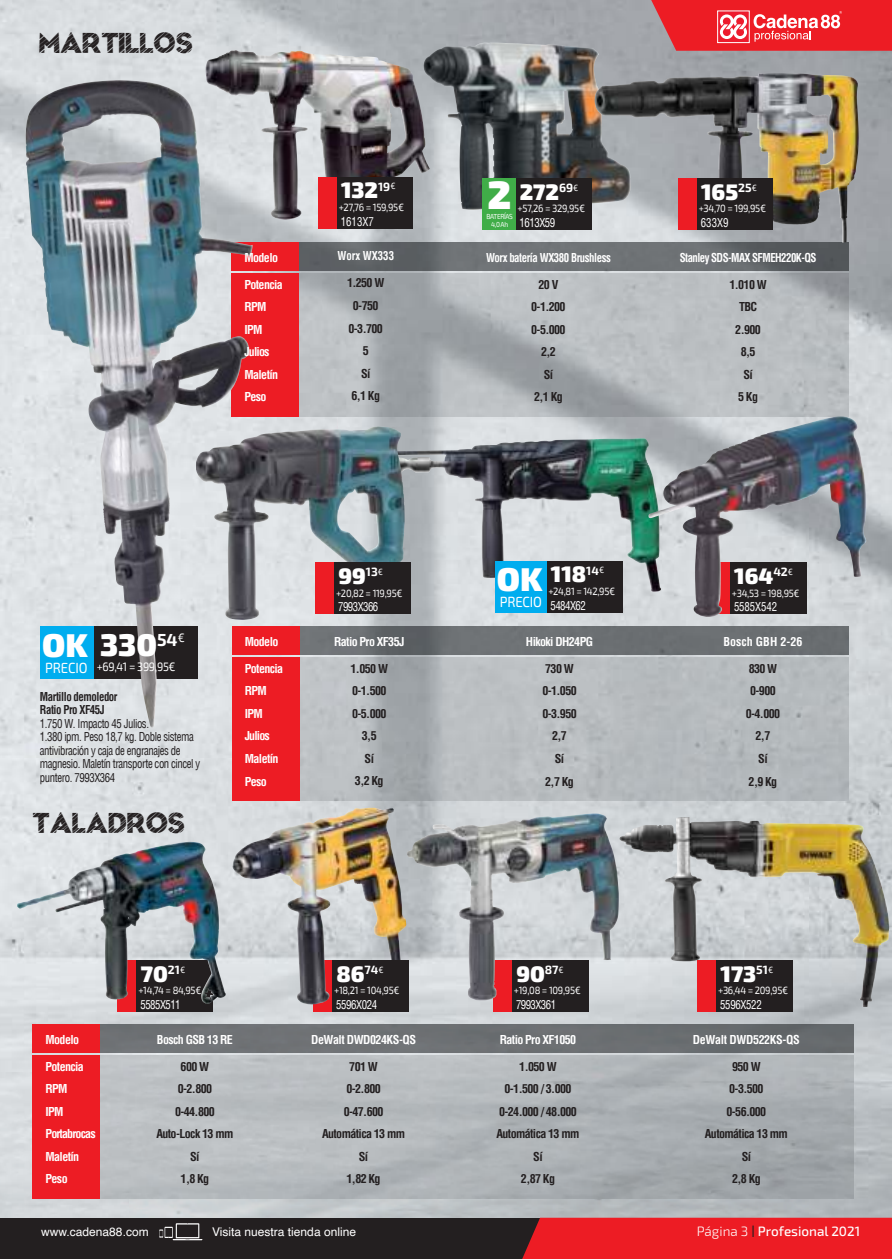
<style>
.page{position:relative;width:892px;height:1259px;background:#fff}
.page>*{position:absolute;margin:0;border:0;box-sizing:border-box;transform-origin:0 0}
.t1{font:900 39.75px "Exo 2";color:#fff}
.t2{font:900 33px "Exo 2";color:#fff}
.t3{font:900 31.35px "Exo 2";color:#fff}
.t4{font:30px "Nuevo Disco";letter-spacing:.05em;color:#231f20}
.t5{font:900 22.5px "Exo 2";color:#fff}
.t6{font:14.7px "Exo 2";letter-spacing:-.01em;color:#fff;scale:.9 1}
.t7{font:500 13.5px "Exo 2";color:#fff}
.t8{font:12.15px "Exo 2";letter-spacing:-.03em;color:#fff;scale:.9 1}
.t9{font:700 condensed 12px/22.5px "Helvetica";letter-spacing:-.05em;color:#231f20;text-align:center}
.t10{font:700 condensed 12px/22.5px "Helvetica";letter-spacing:-.05em;color:#fff}
.t11{font:condensed 12px/13.5px "Helvetica";letter-spacing:-.04em;color:#231f20;scale:.9 1}
.t12{font:condensed 12px "Helvetica";letter-spacing:-.04em;color:#fff;scale:.9 1}
.t13{font:700 condensed 12px "Helvetica";letter-spacing:-.05em;color:#fff;scale:.9 1}
.t14{font:12px "Helvetica";color:#fff}
.t15{font:700 condensed 12px/13.5px "Helvetica";letter-spacing:-.05em;color:#231f20;scale:.9 1}
.t16{font:700 condensed 12px "Helvetica";letter-spacing:-.03em;color:#fff}
.t17{font:700 condensed 12px "Helvetica";color:#fff}
.t18{font:700 condensed 12px "Helvetica";color:#fff;scale:.9 1}
.t19{font:condensed 12px "Helvetica";letter-spacing:-.01em;color:#fff;scale:.9 1}
.t20{font:10.5px "Exo 2";letter-spacing:-.03em;color:#fff;scale:.9 1}
.t21{font:7.2px "Exo 2";letter-spacing:-.05em;color:#fff;scale:.9 1}
.s1{font-size:33px}
.s2{font-weight:300}
.s3{font-weight:300;font-size:16.5px;color:#231f20}
</style>
<div class="page">
<img style="left:0;top:0;width:338px;height:758px">
<img style="left:338px;top:0;width:553px;height:288px">
<img style="left:808px;top:288px;width:83px;height:929px">
<img style="left:338px;top:416px;width:470px;height:241px">
<img style="left:0;top:758px;width:808px;height:314px">
<img style="left:0;top:1072px;width:130px;height:145px">
<div style="left:0;top:1217px;width:891px;height:41px;background:#231f20"></div>
<svg style="left:512px;top:1217px;width:379px;height:41px;background:#e11f26"></svg>
<svg style="left:159px;top:1223px;width:41px;height:16px"></svg>
<svg style="left:639px;top:0;width:252px;height:51px;background:#e63f47"></svg>
<img style="left:100px;top:1054px;width:753px;height:144px">
<img style="left:100px;top:1023px;width:753px;height:28px">
<div style="left:33px;top:1054px;width:67px;height:144px;background:#ed1c24"></div>
<div style="left:33px;top:1023px;width:67px;height:28px;background:#ed1c24"></div>
<div style="left:136px;top:959px;width:77px;height:52px;background:#231f20"></div>
<div style="left:118px;top:959px;width:18px;height:52px;background:#ed1c24"></div>
<div style="left:313px;top:959px;width:19px;height:52px;background:#ed1c24"></div>
<div style="left:511px;top:959px;width:77px;height:52px;background:#231f20"></div>
<div style="left:493px;top:959px;width:18px;height:52px;background:#ed1c24"></div>
<img style="left:733px;top:820px;width:140px;height:40px">
<div style="left:715px;top:959px;width:77px;height:52px;background:#231f20"></div>
<div style="left:697px;top:959px;width:18px;height:52px;background:#ed1c24"></div>
<img style="left:299px;top:657px;width:549px;height:143px">
<img style="left:299px;top:626px;width:549px;height:28px">
<div style="left:232px;top:657px;width:67px;height:143px;background:#ed1c24"></div>
<div style="left:232px;top:626px;width:67px;height:28px;background:#ed1c24"></div>
<img style="left:404px;top:467px;width:225px;height:111px">
<img style="left:201px;top:426px;width:203px;height:194px">
<img style="left:205px;top:50px;width:225px;height:170px">
<img style="left:421px;top:42px;width:210px;height:168px">
<img style="left:298px;top:273px;width:550px;height:143px">
<img style="left:298px;top:242px;width:550px;height:28px">
<div style="left:232px;top:273px;width:66px;height:143px;background:#ed1c24"></div>
<div style="left:232px;top:242px;width:66px;height:28px;background:#ed1c24"></div>
<div style="left:515px;top:178px;width:77px;height:51px;background:#231f20"></div>
<div style="left:336px;top:177px;width:77px;height:51px;background:#231f20"></div>
<div style="left:318px;top:177px;width:18px;height:51px;background:#ed1c24"></div>
<img style="left:594px;top:81px;width:225px;height:143px">
<div style="left:696px;top:178px;width:77px;height:51px;background:#231f20"></div>
<div style="left:678px;top:178px;width:18px;height:51px;background:#ed1c24"></div>
<div style="left:482px;top:178px;width:33px;height:34px;background:#40ad48"></div>
<div style="left:482px;top:212px;width:33px;height:17px;background:#40ad48"></div>
<img style="left:648px;top:415px;width:219px;height:202px">
<img style="left:407px;top:813px;width:212px;height:187px">
<img style="left:232px;top:807px;width:174px;height:197px">
<div style="left:332px;top:959px;width:77px;height:52px;background:#231f20"></div>
<img style="left:100px;top:848px;width:126px;height:155px">
<svg style="left:94px;top:626px;width:104px;height:53px;background:#343031"></svg>
<div style="left:69px;top:626px;width:25px;height:53px;background:#00adef"></div>
<div style="left:40px;top:626px;width:53px;height:53px;background:#00adef"></div>
<img style="left:25px;top:80px;width:228px;height:514px">
<div style="left:546px;top:561px;width:77px;height:51px;background:#231f20"></div>
<div style="left:495px;top:561px;width:51px;height:51px;background:#00adef"></div>
<div style="left:334px;top:562px;width:77px;height:51px;background:#231f20"></div>
<div style="left:315px;top:562px;width:19px;height:51px;background:#ed1c24"></div>
<h3 class="t4" style="left:39px;top:32px;width:154px">MARTILLOS</h3>
<p class="t10" style="left:244px;top:247px;width:35px">Modelo</p>
<p class="t10" style="left:244px;top:274px;width:40px">Potencia<br>RPM<br>IPM<br>Julios<br>Maletín<br>Peso</p>
<h3 class="t5" style="left:341px;top:177px;width:56px">132<sup>19</sup><sup>€</sup></h3>
<p class="t20" style="left:339px;top:201px;width:74px">+27,76 = 159,95€</p>
<p class="t12" style="left:341px;top:216px;width:38px">1613X7</p>
<p class="t18" style="left:337px;top:251px;width:64px">Worx WX333</p>
<p class="t9" style="left:347px;top:273px;width:39px">1.250 W<br>0-750<br>0-3.700<br>5<br>Sí<br>6,1 Kg</p>
<h3 class="t3" style="left:42px;top:627px;width:144px"><span class="s1">OK</span> 330<sup>54</sup><sup>€</sup></h3>
<p class="t6" style="left:45px;top:660px;width:49px">PRECIO</p>
<p class="t8" style="left:97px;top:660px;width:89px">+69,41 = 399,95€</p>
<p class="t15" style="left:40px;top:690px;width:88px">Martillo demoledor<br>Ratio Pro XF45J</p>
<p class="t11" style="left:40px;top:717px;width:180px">1.750 W. Impacto 45 Julios.<br>1.380 ipm. Peso 18,7 kg. Doble sistema antivibración y caja de engranajes de magnesio. Maletín transporte con cincel y puntero. 7993X364</p>
<h3 class="t4" style="left:33px;top:811px;width:152px">TALADROS</h3>
<p class="t10" style="left:245px;top:631px;width:35px">Modelo</p>
<p class="t10" style="left:245px;top:658px;width:40px">Potencia<br>RPM<br>IPM<br>Julios<br>Maletín<br>Peso</p>
<h3 class="t5" style="left:338px;top:562px;width:46px">99<sup>13</sup><sup>€</sup></h3>
<p class="t20" style="left:336px;top:586px;width:75px">+20,82 = 119,95€</p>
<p class="t12" style="left:338px;top:602px;width:46px">7993X366</p>
<p class="t10" style="left:334px;top:631px;width:72px">Ratio Pro XF35J</p>
<p class="t9" style="left:350px;top:658px;width:39px">1.050 W<br>0-1.500<br>0-5.000<br>3,5<br>Sí<br>3,2 Kg</p>
<p class="t10" style="left:45px;top:1028px;width:35px">Modelo</p>
<p class="t10" style="left:45px;top:1055px;width:52px">Potencia<br>RPM<br>IPM<br>Portabrocas<br>Maletín<br>Peso</p>
<h3 class="t5" style="left:141px;top:960px;width:46px">70<sup>21</sup><sup>€</sup></h3>
<p class="t20" style="left:138px;top:984px;width:71px">+14,74 = 84,95€</p>
<p class="t12" style="left:141px;top:999px;width:46px">5585X511</p>
<p class="t10" style="left:157px;top:1028px;width:77px">Bosch GSB 13 RE</p>
<p class="t9" style="left:156px;top:1055px;width:78px">600 W<br>0-2.800<br>0-44.800<br>Auto-Lock 13 mm<br>Sí<br>1,8 Kg</p>
<h3 class="t5" style="left:336px;top:960px;width:48px">86<sup>74</sup><sup>€</sup></h3>
<p class="t20" style="left:334px;top:984px;width:74px">+18,21 = 104,95€</p>
<p class="t12" style="left:336px;top:999px;width:47px">5596X024</p>
<p class="t10" style="left:311px;top:1028px;width:106px">DeWalt DWD024KS-QS</p>
<p class="t9" style="left:322px;top:1055px;width:85px">701 W<br>0-2.800<br>0-47.600<br>Automática 13 mm<br>Sí<br>1,82 Kg</p>
<h1 class="t1" style="left:487px;top:172px;width:25px">2</h1>
<p class="t21" style="left:491px;top:220px;width:20px">4,0 Ah</p>
<h3 class="t5" style="left:519px;top:179px;width:60px">272<sup>69</sup><sup>€</sup></h3>
<p class="t20" style="left:517px;top:203px;width:77px">+57,26 = 329,95€</p>
<p class="t12" style="left:519px;top:218px;width:41px">1613X59</p>
<p class="t21" style="left:486px;top:213px;width:31px">BATERÍAS</p>
<h3 class="t5" style="left:701px;top:179px;width:57px">165<sup>25</sup><sup>€</sup></h3>
<p class="t20" style="left:698px;top:203px;width:76px">+34,70 = 199,95€</p>
<p class="t12" style="left:700px;top:218px;width:32px">633X9</p>
<p class="t13" style="left:486px;top:252px;width:140px">Worx batería WX380 Brushless</p>
<p class="t9" style="left:531px;top:274px;width:36px">20 V<br>0-1.200<br>0-5.000<br>2,2<br>Sí<br>2,1 Kg</p>
<p class="t13" style="left:679px;top:252px;width:153px">Stanley SDS-MAX SFMEH220K-QS</p>
<p class="t9" style="left:729px;top:274px;width:39px">1.010 W<br>TBC<br>2.900<br>8,5<br>Sí<br>5 Kg</p>
<h3 class="t5" style="left:551px;top:561px;width:55px">118<sup>14</sup><sup>€</sup></h3>
<p class="t20" style="left:548px;top:585px;width:76px">+24,81 = 142,95€</p>
<p class="t12" style="left:550px;top:600px;width:41px">5484X62</p>
<h2 class="t2" style="left:496px;top:560px;width:47px">OK</h2>
<p class="t6" style="left:499px;top:593px;width:49px">PRECIO</p>
<h3 class="t5" style="left:734px;top:562px;width:60px">164<sup>42</sup><sup>€</sup></h3>
<p class="t20" style="left:732px;top:586px;width:77px">+34,53 = 198,95€</p>
<p class="t19" style="left:734px;top:602px;width:49px">5585X542</p>
<p class="t10" style="left:526px;top:631px;width:69px">Hikoki DH24PG</p>
<p class="t9" style="left:542px;top:658px;width:36px">730 W<br>0-1.050<br>0-3.950<br>2,7<br>Sí<br>2,7 Kg</p>
<p class="t17" style="left:723px;top:636px;width:80px">Bosch GBH 2-26</p>
<p class="t9" style="left:745px;top:658px;width:36px">830 W<br>0-900<br>0-4.000<br>2,7<br>Sí<br>2,9 Kg</p>
<h3 class="t5" style="left:516px;top:960px;width:49px">90<sup>87</sup><sup>€</sup></h3>
<p class="t20" style="left:514px;top:984px;width:76px">+19,08 = 109,95€</p>
<p class="t12" style="left:516px;top:999px;width:46px">7993X361</p>
<p class="t10" style="left:500px;top:1028px;width:78px">Ratio Pro XF1050</p>
<p class="t9" style="left:496px;top:1055px;width:85px">1.050 W<br>0-1.500 / 3.000<br>0-24.000 / 48.000<br>Automática 13 mm<br>Sí<br>2,87 Kg</p>
<h3 class="t5" style="left:720px;top:960px;width:54px">173<sup>51</sup><sup>€</sup></h3>
<p class="t20" style="left:718px;top:984px;width:79px">+36,44 = 209,95€</p>
<p class="t12" style="left:720px;top:999px;width:48px">5596X522</p>
<p class="t16" style="left:693px;top:1034px;width:108px">DeWalt DWD522KS-QS</p>
<p class="t9" style="left:704px;top:1055px;width:85px">950 W<br>0-3.500<br>0-56.000<br>Automática 13 mm<br>Sí<br>2,8 Kg</p>
<p class="t14" style="left:41px;top:1226px;width:109px">www.cadena88.com</p>
<p class="t14" style="left:212px;top:1226px;width:145px">Visita nuestra tienda online</p>
<p class="t7" style="left:696px;top:1225px;width:165px"><span class="s2">Página 3</span> <span class="s3">I</span> Profesional 2021</p>
</div>
